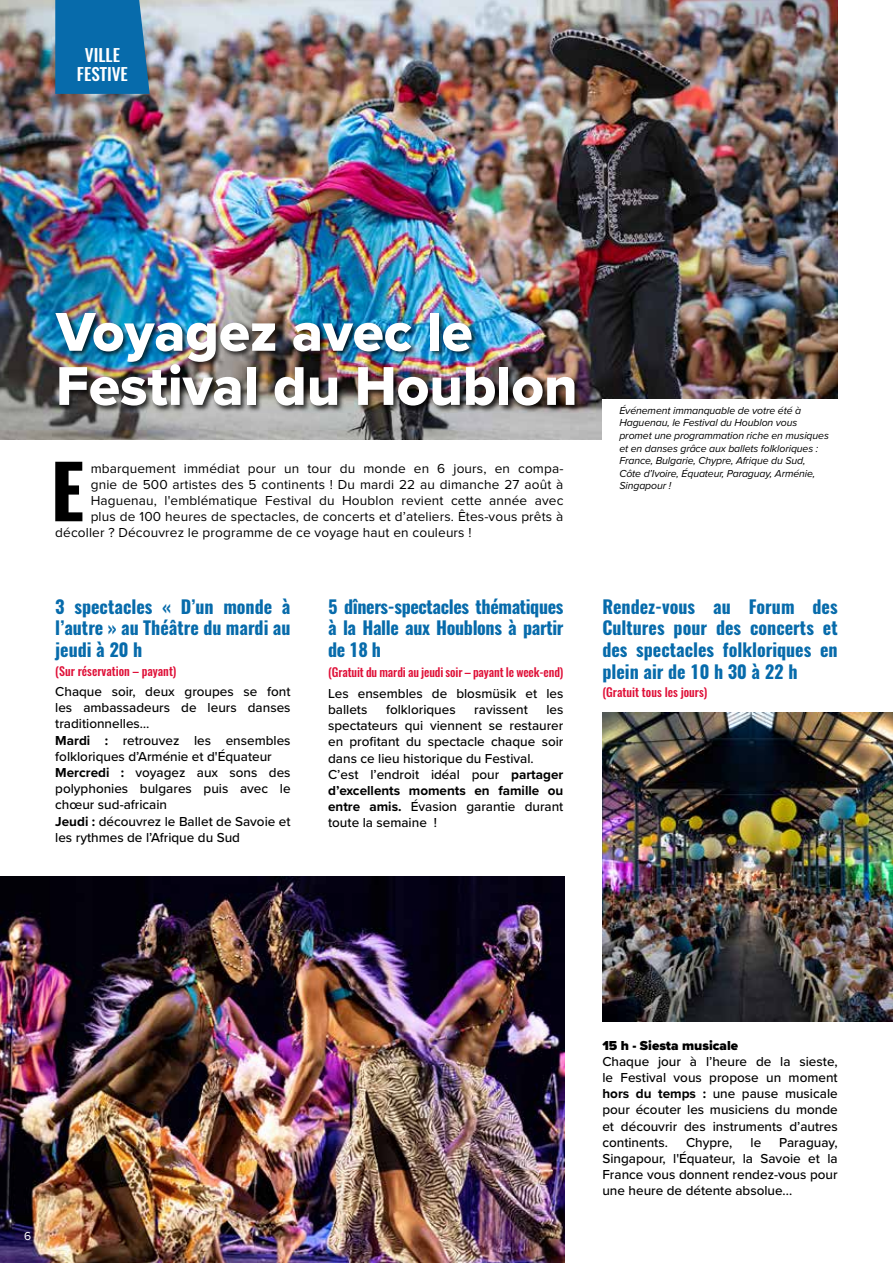
<style>
.page{position:relative;width:893px;height:1263px;background:#fff}
.page>*{position:absolute;margin:0;border:0;box-sizing:border-box;transform-origin:0 0}
.t1{font:700 73.5px "Oswald";color:#000}
.t2{font:56.7px/54.2px "Proxima Nova Extrabld";color:#fff}
.t3{font:700 18px/21.6px "Oswald";color:#076bab;text-align:justify}
.t4{font:500 17.25px/19px "Oswald";color:#fff;text-align:center}
.t5{font:500 13.5px/16.2px "Proxima Nova";color:#000}
.t6{font:13.5px "Proxima Nova";letter-spacing:.01em;color:#000}
.t7{font:900 13.5px "Proxima Nova";color:#000}
.t8{font:500 12px "Oswald";letter-spacing:-.005em;color:#df1038}
.t9{font:12px "Proxima Nova";color:#fff}
.t10{font:italic 10.5px/12.6px "Proxima Nova";letter-spacing:-.01em;color:#000}
.s1{font-weight:700}
</style>
<div class="page">
<img style="left:0;top:0;width:838px;height:440px">
<svg style="left:55px;top:0;width:95px;height:94px"></svg>
<div style="left:602px;top:400px;width:236px;height:108px;background:#fff"></div>
<div style="left:54px;top:312px;width:528px;height:101px;background:#000;opacity:.75"></div>
<img style="left:0;top:876px;width:564px;height:387px">
<img style="left:602px;top:713px;width:291px;height:309px">
<p class="t4" style="left:77px;top:46px;width:52px">VILLE<br>FESTIVE</p>
<h2 class="t2" style="left:56px;top:304px;width:523px">Voyagez avec le<br>Festival du Houblon</h2>
<h1 class="t1" style="left:51px;top:440px;width:35px">E</h1>
<p class="t6" style="left:91px;top:460px;width:474px">mbarquement immédiat pour un tour du monde en 6 jours, en compa-</p>
<p class="t6" style="left:91px;top:477px;width:474px">gnie de 500 artistes des 5 continents ! Du mardi 22 au dimanche 27 août à</p>
<p class="t6" style="left:91px;top:493px;width:474px">Haguenau, l'emblématique Festival du Houblon revient cette année avec</p>
<p class="t6" style="left:91px;top:509px;width:474px">plus de 100 heures de spectacles, de concerts et d’ateliers. Êtes-vous prêts à</p>
<p class="t6" style="left:55px;top:525px;width:418px">décoller ? Découvrez le programme de ce voyage haut en couleurs !</p>
<h3 class="t3" style="left:55px;top:596px;width:237px">3 spectacles « D’un monde à l’autre » au Théâtre du mardi au jeudi à 20 h</h3>
<p class="t8" style="left:55px;top:662px;width:123px">(Sur réservation – payant)</p>
<p class="t5" style="left:55px;top:683px;width:237px">Chaque soir, deux groupes se font les ambassadeurs de leurs danses traditionnelles…<br><span class="s1">Mardi :</span> retrouvez les ensembles folkloriques d’Arménie et d'Équateur<br><span class="s1">Mercredi :</span> voyagez aux sons des polyphonies bulgares puis avec le chœur sud-africain<br><span class="s1">Jeudi :</span> découvrez le Ballet de Savoie et les rythmes de l’Afrique du Sud</p>
<h3 class="t3" style="left:328px;top:596px;width:237px">5 dîners-spectacles thématiques à la Halle aux Houblons à partir de 18 h</h3>
<p class="t8" style="left:328px;top:664px;width:237px">(Gratuit du mardi au jeudi soir – payant le week-end)</p>
<p class="t5" style="left:328px;top:685px;width:237px">Les ensembles de blosmüsik et les ballets</p>
<p class="t5" style="left:386px;top:701px;width:71px">folkloriques</p>
<p class="t5" style="left:474px;top:701px;width:55px">ravissent</p>
<p class="t5" style="left:328px;top:701px;width:237px;text-indent:218px">les spectateurs qui viennent se restaurer en profitant du spectacle chaque soir dans ce lieu historique du Festival.<br>C’est l’endroit idéal pour <span class="s1">partager d’excellents moments en famille ou entre amis.</span> Évasion garantie durant toute la semaine !</p>
<p class="t10" style="left:619px;top:404px;width:211px">Événement immanquable de votre été à Haguenau, le Festival du Houblon vous promet une programmation riche en musiques et en danses grâce aux ballets folkloriques :<br>France, Bulgarie, Chypre, Afrique du Sud, Côte d’Ivoire, Équateur, Paraguay, Arménie, Singapour !</p>
<h3 class="t3" style="left:602px;top:596px;width:237px">Rendez-vous au Forum des Cultures pour des concerts et des spectacles folkloriques en plein air de 10 h 30 à 22 h</h3>
<p class="t8" style="left:602px;top:684px;width:106px">(Gratuit tous les jours)</p>
<p class="t9" style="left:24px;top:1229px;width:9px">6</p>
<p class="t7" style="left:602px;top:1035px;width:137px">15 h - Siesta musicale</p>
<p class="t5" style="left:602px;top:1053px;width:237px;text-align:justify">Chaque jour à l’heure de la sieste, le Festival vous propose un moment <span class="s1">hors du temps :</span> une pause musicale pour écouter les musiciens du monde et découvrir des instruments d’autres continents.</p>
<p class="t5" style="left:686px;top:1134px;width:48px">Chypre,</p>
<p class="t5" style="left:750px;top:1134px;width:12px">le</p>
<p class="t5" style="left:602px;top:1134px;width:237px;text-align:justify;text-indent:177px">Paraguay, Singapour, l'Équateur, la Savoie et la France vous donnent rendez-vous pour une heure de détente absolue...</p>
</div>
